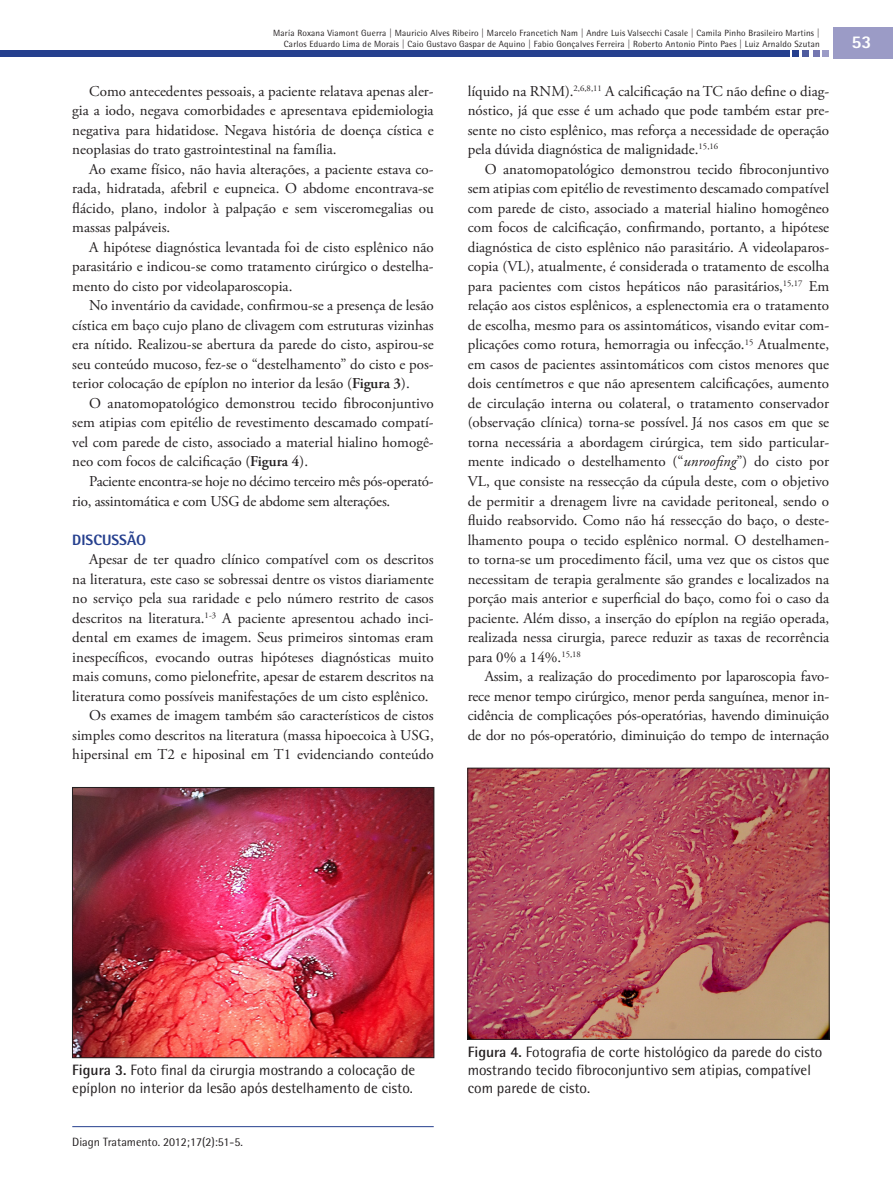
<style>
.page{position:relative;width:893px;height:1178px;background:#fff}
.page>*{position:absolute;margin:0;border:0;box-sizing:border-box;transform-origin:0 0}
.t1{font:800 18px "Rotis Sans Serif Std";color:#fff}
.z05_0_texto_txt{font:15px/19.5px "Adobe Garamond Pro";color:#231f20;text-align:justify}
.z07_0_tabela-img_tit{font:15px/18px "Rotis Semi Sans Std";color:#231f20}
.z04_0_sub1{font:800 15px "Rotis Semi Sans Std";color:#253f8e}
.t2{font:12px "Rotis Semi Sans Std";color:#231f20}
.z08_0_cabecalho{font:9px/10.8px "Rotis Semi Sans Std";letter-spacing:.02em;color:#231f20;text-align:right}
.s1{font-weight:600}
.s2{font-style:italic}
.s3{font-weight:700}
</style>
<div class="page">
<hr style="left:72px;top:1126px;width:362px;height:1px;background:#253f8e">
<div style="left:0;top:51px;width:789px;height:6px;background:#253f8e"></div>
<div style="left:792px;top:51px;width:7px;height:6px;background:#253f8e"></div>
<div style="left:802px;top:51px;width:7px;height:6px;background:#4d5a9e"></div>
<div style="left:813px;top:51px;width:7px;height:6px;background:#7477b0"></div>
<div style="left:822px;top:51px;width:7px;height:6px;background:#9b9bc6"></div>
<div style="left:833px;top:27px;width:60px;height:31px;background:#9b9bc6"></div>
<img style="left:74px;top:789px;width:358px;height:267px">
<div style="left:72px;top:787px;width:362px;height:271px;border:1px solid #231f20"></div>
<img style="left:470px;top:770px;width:357px;height:267px">
<div style="left:468px;top:768px;width:361px;height:271px;border:1px solid #231f20"></div>
<p class="z08_0_cabecalho" style="left:273px;top:28px;width:548px">María Roxana Viamont Guerra | Mauricio Alves Ribeiro | Marcelo Francetich Nam | Andre Luis Valsecchi Casale | Camila Pinho Brasileiro Martins |<br>Carlos Eduardo Lima de Morais | Caio Gustavo Gaspar de Aquino | Fabio Gonçalves Ferreira | Roberto Antonio Pinto Paes | Luiz Arnaldo Szutan</p>
<p class="t1" style="left:851px;top:31px;width:22px">53</p>
<p class="z05_0_texto_txt" style="left:72px;top:82px;width:363px;text-indent:17px">Como antecedentes pessoais, a paciente relatava apenas aler&shy;gia a iodo, negava comorbidades e apresentava epidemiologia negativa para hidatidose. Negava história de doença cística e neoplasias do trato gastrointestinal na família.</p>
<p class="z05_0_texto_txt" style="left:72px;top:160px;width:363px;text-indent:17px">Ao exame físico, não havia alterações, a paciente estava co&shy;rada, hidratada, afebril e eupneica. O abdome encontrava-se flácido, plano, indolor à palpação e sem visceromegalias ou massas palpáveis.</p>
<p class="z05_0_texto_txt" style="left:72px;top:238px;width:363px;text-indent:17px">A hipótese diagnóstica levantada foi de cisto esplênico não parasitário e indicou-se como tratamento cirúrgico o destelha&shy;mento do cisto por videolaparoscopia.</p>
<p class="z05_0_texto_txt" style="left:72px;top:296px;width:363px;text-indent:17px">No inventário da cavidade, confirmou-se a presença de lesão cística em baço cujo plano de clivagem com estruturas vizinhas era nítido. Realizou-se abertura da parede do cisto, aspirou-se seu conteúdo mucoso, fez-se o “destelhamento” do cisto e pos&shy;terior colocação de epíplon no interior da lesão (<span class="s1">Figura 3</span>).</p>
<p class="z05_0_texto_txt" style="left:72px;top:394px;width:363px;text-indent:17px">O anatomopatológico demonstrou tecido fibroconjuntivo sem atipias com epitélio de revestimento descamado compatí&shy;vel com parede de cisto, associado a material hialino homogê&shy;neo com focos de calcificação (<span class="s1">Figura 4</span>).</p>
<p class="z05_0_texto_txt" style="left:72px;top:472px;width:363px;text-indent:17px">Paciente encontra-se hoje no décimo terceiro mês pós-operató&shy;rio, assintomática e com USG de abdome sem alterações.</p>
<p class="z04_0_sub1" style="left:72px;top:530px;width:75px">DISCUSSÃO</p>
<p class="z05_0_texto_txt" style="left:72px;top:550px;width:363px;text-indent:17px">Apesar de ter quadro clínico compatível com os descritos na literatura, este caso se sobressai dentre os vistos diariamente no serviço pela sua raridade e pelo número restrito de casos descritos na literatura.<sup>1-3</sup> A paciente apresentou achado inci&shy;dental em exames de imagem. Seus primeiros sintomas eram inespecíficos, evocando outras hipóteses diagnósticas muito mais comuns, como pielonefrite, apesar de estarem descritos na literatura como possíveis manifestações de um cisto esplênico.</p>
<p class="z05_0_texto_txt" style="left:72px;top:706px;width:363px;text-indent:17px">Os exames de imagem também são característicos de cistos simples como descritos na literatura (massa hipoecoica à USG, hipersinal em T2 e hiposinal em T1 evidenciando conteúdo</p>
<p class="z05_0_texto_txt" style="left:468px;top:82px;width:363px">líquido na RNM).<sup>2,6,8,11</sup> A calcificação na TC não define o diag&shy;nóstico, já que esse é um achado que pode também estar pre&shy;sente no cisto esplênico, mas reforça a necessidade de operação pela dúvida diagnóstica de malignidade.<sup>15,16</sup></p>
<p class="z05_0_texto_txt" style="left:468px;top:160px;width:363px;text-indent:17px">O anatomopatológico demonstrou tecido fibroconjuntivo sem atipias com epitélio de revestimento descamado compatível com parede de cisto, associado a material hialino homogêneo com focos de calcificação, confirmando, portanto, a hipótese diagnóstica de cisto esplênico não parasitário. A videolaparos&shy;copia (VL), atualmente, é considerada o tratamento de escolha para pacientes com cistos hepáticos não parasitários,<sup>15,17</sup> Em relação aos cistos esplênicos, a esplenectomia era o tratamento de escolha, mesmo para os assintomáticos, visando evitar com&shy;plicações como rotura, hemorragia ou infecção.<sup>15</sup> Atualmente, em casos de pacientes assintomáticos com cistos menores que dois centímetros e que não apresentem calcificações, aumento de circulação interna ou colateral, o tratamento conservador (observação clínica) torna-se possível. Já nos casos em que se torna necessária a abordagem cirúrgica, tem sido particular&shy;mente indicado o destelhamento (“<span class="s2">unroofing</span>”) do cisto por VL, que consiste na ressecção da cúpula deste, com o objetivo de permitir a drenagem livre na cavidade peritoneal, sendo o fluido reabsorvido. Como não há ressecção do baço, o deste&shy;lhamento poupa o tecido esplênico normal. O destelhamen&shy;to torna-se um procedimento fácil, uma vez que os cistos que necessitam de terapia geralmente são grandes e localizados na porção mais anterior e superficial do baço, como foi o caso da paciente. Além disso, a inserção do epíplon na região operada, realizada nessa cirurgia, parece reduzir as taxas de recorrência para 0% a 14%.<sup>15,18</sup></p>
<p class="z05_0_texto_txt" style="left:468px;top:667px;width:363px;text-indent:17px">Assim, a realização do procedimento por laparoscopia favo&shy;rece menor tempo cirúrgico, menor perda sanguínea, menor in&shy;cidência de complicações pós-operatórias, havendo diminuição de dor no pós-operatório, diminuição do tempo de internação</p>
<p class="z07_0_tabela-img_tit" style="left:72px;top:1061px;width:344px"><span class="s3">Figura 3.</span> Foto final da cirurgia mostrando a colocação de epíplon no interior da lesão após destelhamento de cisto.</p>
<p class="t2" style="left:72px;top:1135px;width:172px">Diagn Tratamento. 2012;17(2):51-5.</p>
<p class="z07_0_tabela-img_tit" style="left:468px;top:1042px;width:356px"><span class="s3">Figura 4.</span> Fotografia de corte histológico da parede do cisto mostrando tecido fibroconjuntivo sem atipias, compatível com parede de cisto.</p>
</div>
